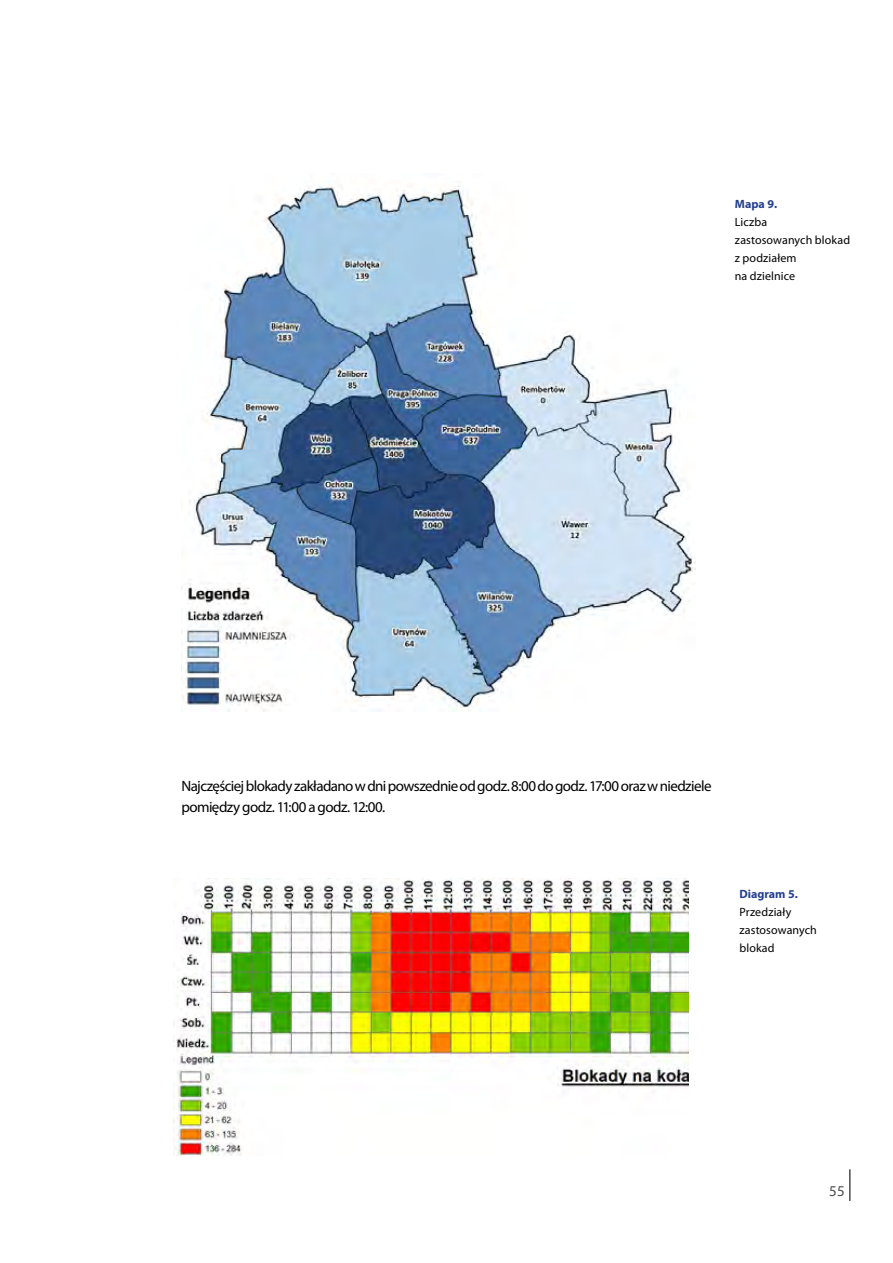
<style>
.page{position:relative;width:893px;height:1263px;background:#fff}
.page>*{position:absolute;margin:0;border:0;box-sizing:border-box;transform-origin:0 0}
.t1{font:15px/21px "Myriad Pro";letter-spacing:-.04em;color:#000}
.t2{font:15px "Myriad Pro";color:#4d4d4f}
.t3{font:12px/18px "Myriad Pro";letter-spacing:.01em;color:#000}
.t4{font:700 12px "Myriad Pro";color:#25408f}
</style>
<div class="page">
<hr style="left:849px;top:1169px;width:2px;height:32px;background:#4d4d4f">
<img style="left:182px;top:185px;width:513px;height:527px">
<img style="left:174px;top:879px;width:514px;height:277px">
<p class="t4" style="left:735px;top:196px;width:44px">Mapa 9.</p>
<p class="t3" style="left:735px;top:213px;width:117px">Liczba<br>zastosowanych blokad z podziałem<br>na dzielnice</p>
<p class="t1" style="left:181px;top:775px;width:532px">Najczęściej blokady zakładano w dni powszednie od godz. 8:00 do godz. 17:00 oraz w niedziele pomiędzy godz. 11:00 a godz. 12:00.</p>
<p class="t4" style="left:739px;top:886px;width:60px">Diagram 5.</p>
<p class="t3" style="left:739px;top:902px;width:79px">Przedziały zastosowanych blokad</p>
<p class="t2" style="left:829px;top:1181px;width:17px">55</p>
</div>
